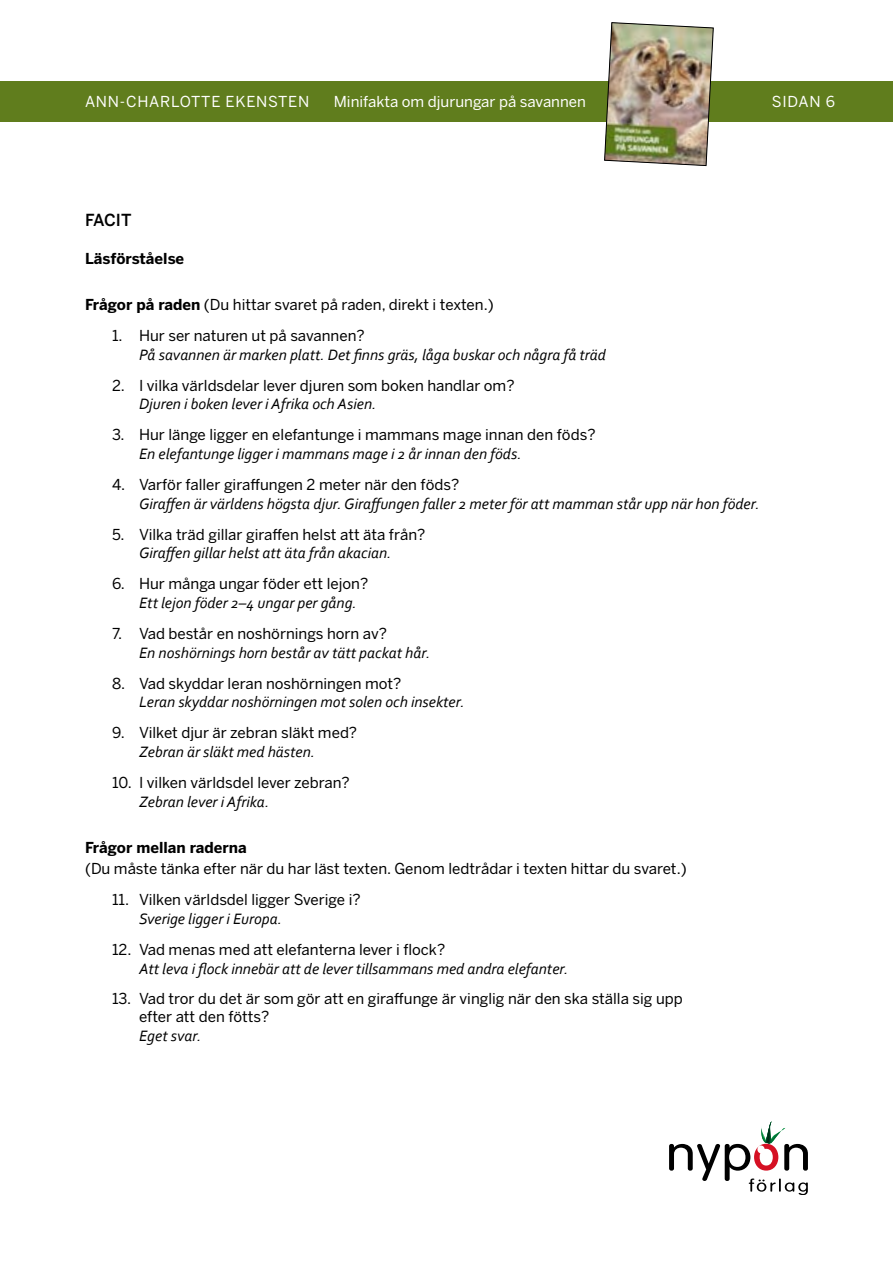
<style>
.page{position:relative;width:893px;height:1263px;background:#fff}
.page>*{position:absolute;margin:0;border:0;box-sizing:border-box;transform-origin:0 0}
.t1{font:500 16.5px "Benton Sans";letter-spacing:-.02em;color:#000}
.t2{font:italic 15.75px "Corbel";color:#000}
.t3{font:15px/18px "Benton Sans";color:#000}
.t4{font:15px "Benton Sans";color:#fff}
.t5{font:700 15px "Benton Sans";color:#000}
.t6{font:15px "Benton Sans";letter-spacing:.05em;color:#fff}
.s1{font-weight:700}
</style>
<div class="page">
<div style="left:0;top:81px;width:893px;height:40px;background:#607d1d"></div>
<svg style="left:669px;top:1121px;width:139px;height:74px"></svg>
<img style="left:604px;top:22px;width:110px;height:144px">
<p class="t6" style="left:85px;top:93px;width:226px">ANN-CHARLOTTE EKENSTEN</p>
<p class="t4" style="left:334px;top:93px;width:254px">Minifakta om djurungar på savannen</p>
<p class="t4" style="left:772px;top:93px;width:65px">SIDAN 6</p>
<p class="t1" style="left:85px;top:210px;width:48px">FACIT</p>
<p class="t5" style="left:85px;top:249px;width:101px">Läsförståelse</p>
<p class="t3" style="left:85px;top:296px;width:410px"><span class="s1">Frågor på raden</span> (Du hittar svaret på raden, direkt i texten.)</p>
<p class="t3" style="left:112px;top:327px;width:254px">1. Hur ser naturen ut på savannen?</p>
<p class="t2" style="left:139px;top:345px;width:468px">På savannen är marken platt. Det finns gräs, låga buskar och några få träd</p>
<p class="t3" style="left:112px;top:376px;width:404px">2. I vilka världsdelar lever djuren som boken handlar om?</p>
<p class="t2" style="left:139px;top:394px;width:239px">Djuren i boken lever i Afrika och Asien.</p>
<p class="t3" style="left:112px;top:426px;width:485px">3. Hur länge ligger en elefantunge i mammans mage innan den föds?</p>
<p class="t2" style="left:139px;top:444px;width:384px">En elefantunge ligger i mammans mage i 2 år innan den föds.</p>
<p class="t3" style="left:112px;top:476px;width:349px">4. Varför faller giraffungen 2 meter när den föds?</p>
<p class="t2" style="left:139px;top:494px;width:622px">Giraffen är världens högsta djur. Giraffungen faller 2 meter för att mamman står upp när hon föder.</p>
<p class="t3" style="left:112px;top:525px;width:315px">5. Vilka träd gillar giraffen helst att äta från?</p>
<p class="t2" style="left:139px;top:543px;width:254px">Giraffen gillar helst att äta från akacian.</p>
<p class="t3" style="left:112px;top:575px;width:258px">6. Hur många ungar föder ett lejon?</p>
<p class="t2" style="left:139px;top:593px;width:219px">Ett lejon föder 2–4 ungar per gång.</p>
<p class="t3" style="left:112px;top:625px;width:276px">7. Vad består en noshörnings horn av?</p>
<p class="t2" style="left:139px;top:643px;width:293px">En noshörnings horn består av tätt packat hår.</p>
<p class="t3" style="left:112px;top:674px;width:291px">8. Vad skyddar leran noshörningen mot?</p>
<p class="t2" style="left:139px;top:692px;width:327px">Leran skyddar noshörningen mot solen och insekter.</p>
<p class="t3" style="left:112px;top:724px;width:247px">9. Vilket djur är zebran släkt med?</p>
<p class="t2" style="left:139px;top:742px;width:177px">Zebran är släkt med hästen.</p>
<p class="t3" style="left:112px;top:774px;width:239px">10. I vilken världsdel lever zebran?</p>
<p class="t2" style="left:139px;top:792px;width:132px">Zebran lever i Afrika.</p>
<p class="t5" style="left:85px;top:839px;width:163px">Frågor mellan raderna</p>
<p class="t3" style="left:85px;top:860px;width:603px">(Du måste tänka efter när du har läst texten. Genom ledtrådar i texten hittar du svaret.)</p>
<p class="t3" style="left:112px;top:891px;width:250px">11. Vilken världsdel ligger Sverige i?</p>
<p class="t2" style="left:139px;top:909px;width:145px">Sverige ligger i Europa.</p>
<p class="t3" style="left:112px;top:940px;width:335px">12. Vad menas med att elefanterna lever i flock?</p>
<p class="t2" style="left:139px;top:958px;width:431px">Att leva i flock innebär att de lever tillsammans med andra elefanter.</p>
<p class="t3" style="left:139px;top:990px;width:545px;text-indent:-27px">13. Vad tror du det är som gör att en giraffunge är vinglig när den ska ställa sig upp efter att den fötts?</p>
<p class="t2" style="left:139px;top:1026px;width:64px">Eget svar.</p>
</div>
